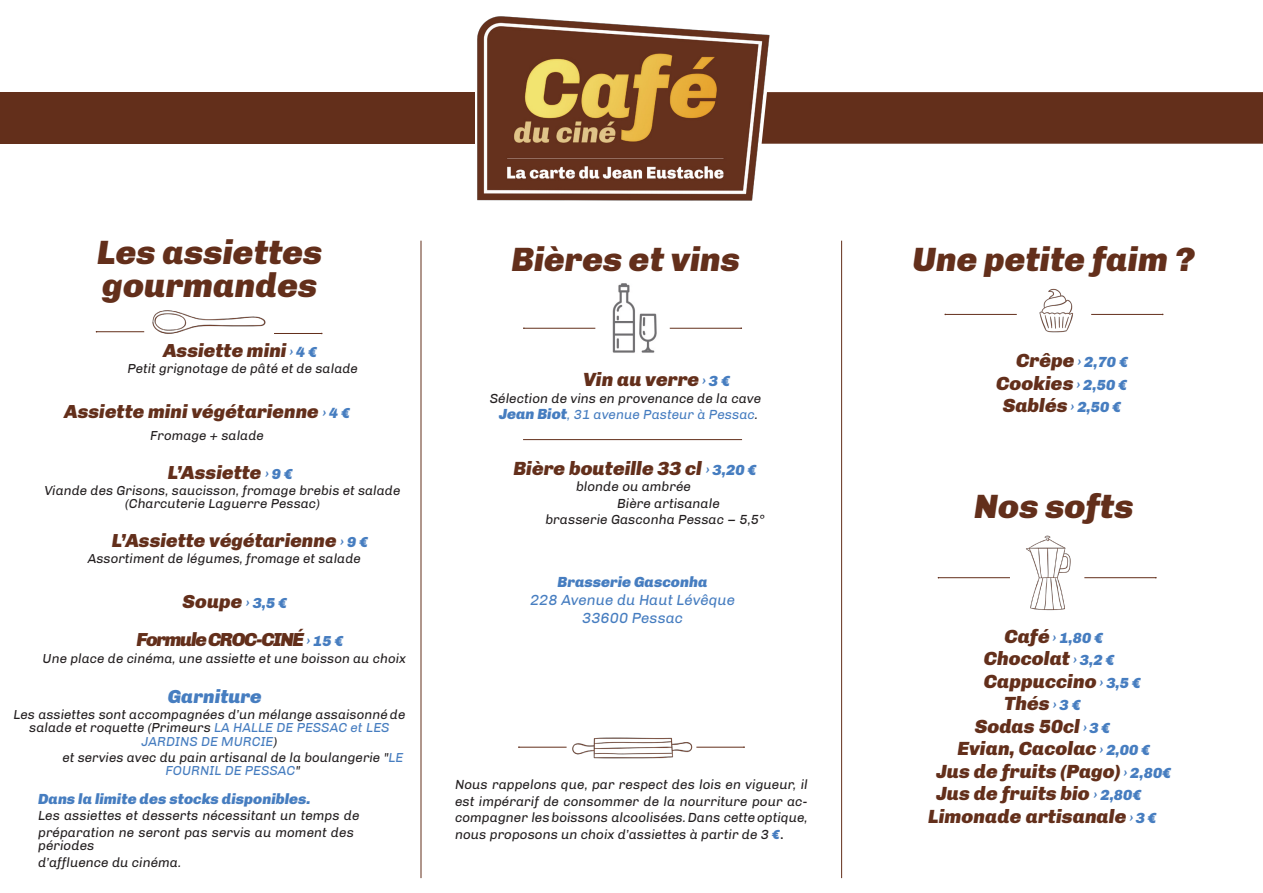
<style>
.page{position:relative;width:1263px;height:893px;background:#fff}
.page>*{position:absolute;margin:0;border:0;box-sizing:border-box;transform-origin:0 0}
.t1{font:italic 900 34.5px/33px "Chivo";color:#632f1b}
.t2{font:italic 900 19.5px/22.5px "Chivo";color:#632f1b;text-align:center}
.t3{font:italic 900 19.35px "Chivo";color:#632f1b}
.t4{font:italic 900 19.35px/38.5px "Chivo";letter-spacing:-.07em;color:#632f1b;text-align:center}
.t5{font:italic 900 19.35px "Chivo";color:#467dc0}
.t6{font:italic 900 15px "Chivo";color:#467dc0}
.t7{font:italic 15px/18px "Chivo";color:#467dc0;text-align:center}
.t8{font:italic 13.5px/16.5px "Chivo";color:#231f20}
.t9{font:italic 13.35px/13.4px "Chivo";color:#231f20;text-align:center}
.s1{font-size:14.85px;color:#467dc0}
.s2{color:#467dc0}
.s3{font-size:15px;color:#467dc0}
.s4{font-weight:900;font-size:15px;color:#467dc0}
.s5{font-weight:900;color:#467dc0}
.s6{font-family:"Lucida Grande";font-style:normal}
.s7{font-size:19.5px;color:#632f1b}
</style>
<div class="page">
<img style="left:474px;top:16px;width:296px;height:185px">
<hr style="left:421px;top:241px;width:1px;height:637px;background:#632f1b">
<hr style="left:841px;top:241px;width:1px;height:637px;background:#632f1b">
<img style="left:547px;top:737px;width:174px;height:22px">
<hr style="left:519px;top:747px;width:48px;height:1px;background:#632f1b">
<hr style="left:696px;top:747px;width:48px;height:1px;background:#632f1b">
<img style="left:122px;top:310px;width:144px;height:24px">
<hr style="left:96px;top:331px;width:48px;height:1px;background:#632f1b">
<hr style="left:274px;top:333px;width:48px;height:1px;background:#632f1b">
<hr style="left:524px;top:328px;width:71px;height:1px;background:#632f1b">
<hr style="left:670px;top:328px;width:71px;height:1px;background:#632f1b">
<img style="left:612px;top:283px;width:45px;height:70px">
<hr style="left:945px;top:314px;width:72px;height:1px;background:#632f1b">
<hr style="left:1091px;top:314px;width:72px;height:1px;background:#632f1b">
<img style="left:1039px;top:288px;width:35px;height:45px">
<div style="left:0;top:92px;width:474px;height:52px;background:#632f1b"></div>
<div style="left:762px;top:92px;width:501px;height:52px;background:#632f1b"></div>
<hr style="left:938px;top:577px;width:72px;height:1px;background:#632f1b">
<hr style="left:1084px;top:577px;width:72px;height:1px;background:#632f1b">
<img style="left:1026px;top:535px;width:45px;height:76px">
<hr style="left:523px;top:439px;width:219px;height:1px;background:#632f1b">
<h1 class="t1" style="left:97px;top:235px;width:227px">Les assiettes gourmandes</h1>
<h3 class="t3" style="left:163px;top:339px;width:155px">Assiette mini <span class="s1">› 4 €</span></h3>
<p class="t9" style="left:127px;top:362px;width:232px">Petit grignotage de pâté et de salade</p>
<h3 class="t3" style="left:64px;top:400px;width:287px">Assiette mini végétarienne <span class="s1">› 4 €</span></h3>
<p class="t9" style="left:150px;top:429px;width:115px">Fromage + salade</p>
<h3 class="t3" style="left:168px;top:460px;width:126px">L’Assiette <span class="s1">› 9 €</span></h3>
<p class="t9" style="left:45px;top:484px;width:357px">Viande des Grisons, saucisson, fromage brebis et salade (Charcuterie Laguerre Pessac)</p>
<h3 class="t3" style="left:112px;top:529px;width:257px">L’Assiette végétarienne <span class="s1">› 9 €</span></h3>
<p class="t9" style="left:88px;top:552px;width:275px">Assortiment de légumes, fromage et salade</p>
<h3 class="t4" style="left:137px;top:582px;width:208px">Soupe <span class="s1">› 3,5 €<br></span>FormuleCROC-CINÉ <span class="s1">› 15 €</span></h3>
<p class="t9" style="left:43px;top:651px;width:365px">Une place de cinéma, une assiette et une boisson au choix</p>
<h3 class="t5" style="left:168px;top:684px;width:96px">Garniture</h3>
<p class="t9" style="left:13px;top:708px;width:394px">Les assiettes sont accompagnées d’un mélange assaisonné de salade et roquette (Primeurs <span class="s2">LA HALLE DE PESSAC et LES<br>JARDINS DE MURCIE</span>)</p>
<p class="t9" style="left:62px;top:751px;width:343px">et servies avec du pain artisanal de la boulangerie "<span class="s2">LE<br>FOURNIL DE PESSAC</span>"</p>
<p class="t6" style="left:38px;top:790px;width:274px">Dans la limite des stocks disponibles.</p>
<p class="t8" style="left:38px;top:807px;width:323px">Les assiettes et desserts nécessitant un temps de préparation ne seront pas servis au moment des</p>
<p class="t8" style="left:38px;top:837px;width:145px">périodes<br>d’affluence du cinéma.</p>
<h1 class="t1" style="left:511px;top:242px;width:230px">Bières et vins</h1>
<h2 class="t2" style="left:583px;top:368px;width:148px">Vin au verre <span class="s3">› 3 €</span></h2>
<p class="t8" style="left:490px;top:390px;width:273px;text-align:center">Sélection de vins en provenance de la cave<br><span class="s4">Jean Biot</span><span class="s2">, 31 avenue Pasteur à Pessac</span>.</p>
<h2 class="t2" style="left:513px;top:457px;width:244px">Bière bouteille 33 cl <span class="s3">› 3,20 €</span></h2>
<p class="t8" style="left:576px;top:478px;width:117px">blonde ou ambrée</p>
<p class="t8" style="left:617px;top:495px;width:104px">Bière artisanale</p>
<p class="t8" style="left:545px;top:511px;width:221px">brasserie Gasconha Pessac – 5,5°</p>
<p class="t6" style="left:558px;top:573px;width:151px">Brasserie Gasconha</p>
<p class="t7" style="left:530px;top:591px;width:207px">228 Avenue du Haut Lévêque<br>33600 Pessac</p>
<p class="t8" style="left:455px;top:776px;width:354px;text-align:justify">Nous rappelons que, par respect des lois en vigueur, il est impérarif de consommer de la nourriture pour ac&shy;compagner lesboissons alcoolisées.Dans cetteoptique, nous proposons un choix d’assiettes à partir de 3 <span class="s5">€</span><span class="s6">.</span></p>
<h1 class="t1" style="left:912px;top:242px;width:284px">Une petite faim ?</h1>
<p class="t6" style="left:1016px;top:353px;width:113px"><span class="s7">Crêpe</span> › 2,70 €</p>
<h2 class="t2" style="left:996px;top:372px;width:132px">Cookies <span class="s3">› 2,50 €<br></span>Sablés <span class="s3">› 2,50 €</span></h2>
<h1 class="t1" style="left:974px;top:489px;width:161px">Nos softs</h1>
<p class="t6" style="left:1004px;top:629px;width:100px"><span class="s7">Café</span> › 1,80 €</p>
<h2 class="t2" style="left:984px;top:647px;width:132px">Chocolat <span class="s3">› 3,2 €</span></h2>
<h2 class="t2" style="left:984px;top:670px;width:158px">Cappuccino <span class="s3">› 3,5 €</span></h2>
<h2 class="t2" style="left:1004px;top:692px;width:78px">Thés<span class="s3">›3€</span></h2>
<h2 class="t2" style="left:975px;top:715px;width:137px">Sodas 50cl <span class="s3">› 3 €</span></h2>
<h2 class="t2" style="left:957px;top:737px;width:194px">Evian, Cacolac <span class="s3">› 2,00 €</span></h2>
<h2 class="t2" style="left:936px;top:760px;width:236px">Jus de fruits (Pago) <span class="s3">› 2,80€</span></h2>
<h2 class="t2" style="left:936px;top:782px;width:206px">Jus de fruits bio <span class="s3">› 2,80€</span></h2>
<h2 class="t2" style="left:928px;top:805px;width:230px">Limonade artisanale <span class="s3">› 3 €</span></h2>
</div>
